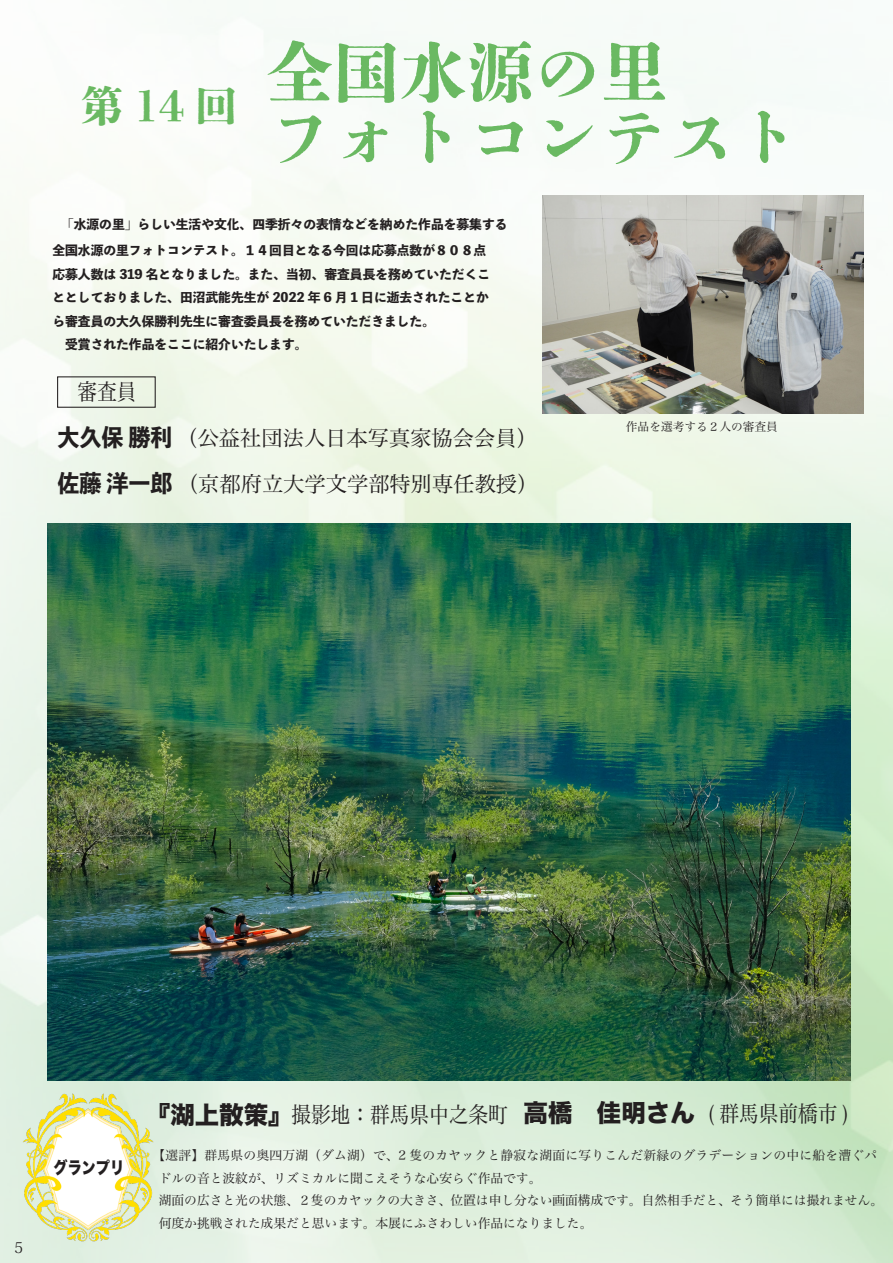
<style>
.page{position:relative;width:893px;height:1263px;background:#fff}
.page>*{position:absolute;margin:0;border:0;box-sizing:border-box;transform-origin:0 0}
.t1{font:800 66.9px "DNP Shuei N Shogo Min Std";color:#6ab962}
.t2{font:800 42.45px "DNP Shuei N Shogo Min Std";color:#6ab962}
.t3{font:24.45px "Hira Kaku Std W8";color:#231f20}
.t4{font:22.35px "Hira Min Pro W3";color:#231f20;scale:.88 1}
.t5{font:21.3px/45.9px "Hira Min Pro W3";color:#231f20}
.t6{font:16.95px "Hira Kaku Std W8";color:#231f20;scale:.83 1}
.t7{font:14.85px "Koz Min Pr 6 N";color:#231f20}
.t8{font:12.75px/23.4px "Toppan Bunkyu Midashi Go Std EB";color:#231f20}
.t9{font:12.75px/22.6px "Hira Min Pro W3";color:#231f20}
.t10{font:12.75px "Hira Min Pro W3";letter-spacing:.02em;color:#231f20}
.t11{font:11.7px "Hira Min Pro W3";color:#231f20}
.s1{font-family:"Toppan Bunkyu Midashi Go Std EB";font-size:23.4px}
.s2{font-family:"Hira Kaku Std W8";font-size:24.45px}
</style>
<div class="page">
<img style="left:0;top:35px;width:893px;height:1228px">
<img style="left:48px;top:524px;width:802px;height:556px">
<img style="left:17px;top:1093px;width:141px;height:148px">
<div style="left:57px;top:376px;width:99px;height:32px;border:1px solid #231f20"></div>
<img style="left:542px;top:196px;width:321px;height:217px">
<h2 class="t2" style="left:81px;top:76px;width:158px">第 14 回</h2>
<h1 class="t1" style="left:266px;top:25px;width:403px">全国水源の里</h1>
<h1 class="t1" style="left:266px;top:90px;width:537px">フォトコンテスト</h1>
<p class="t8" style="left:52px;top:211px;width:457px;line-height:26.2px;text-indent:9px">「水源の里」らしい生活や文化、四季折々の表情などを納めた作品を募集する全国水源の里フォトコンテスト。１４回目となる今回は応募点数が８０８点</p>
<p class="t8" style="left:52px;top:262px;width:439px">応募人数は 319 名となりました。また、当初、審査員長を務めていただくこととしておりました、田沼武能先生が 2022 年 6 月 1 日に逝去されたことから審査員の大久保勝利先生に審査委員長を務めていただきました。<br>　受賞された作品をここに紹介いたします。</p>
<h3 class="t4" style="left:58px;top:373px;width:91px">　審査員</h3>
<h3 class="t5" style="left:57px;top:413px;width:483px"><span class="s1">大久保勝利</span>（公益社団法人日本写真家協会会員(<span class="s1">佐藤洋一郎</span>（京都府立大学文学部特別専任教授(</h3>
<p class="t11" style="left:626px;top:416px;width:154px">作品を選考する２人の審査員</p>
<p class="t7" style="left:11px;top:1239px;width:16px">５</p>
<h3 class="t6" style="left:54px;top:1158px;width:87px">グランプリ</h3>
<h3 class="t3" style="left:524px;top:1099px;width:173px">高橋　佳明さん</h3>
<h3 class="t4" style="left:146px;top:1095px;width:413px"><span class="s2">『湖上散策』</span>撮影地：群馬県中之条町</h3>
<p class="t10" style="left:152px;top:1144px;width:726px">【選評】群馬県の奥四万湖（ダム湖）で、2 隻のカヤックと静寂な湖面に写りこんだ新緑のグラデーションの中に船を漕ぐパ</p>
<h3 class="t4" style="left:708px;top:1094px;width:161px">( 群馬県前橋市 (</h3>
<p class="t9" style="left:159px;top:1165px;width:726px">ドルの音と波紋が、リズミカルに聞こえそうな心安らぐ作品です。<br>湖面の広さと光の状態、２隻のカヤックの大きさ、位置は申し分ない画面構成です。自然相手だと、そう簡単には撮れません。何度か挑戦された成果だと思います。本展にふさわしい作品になりました。</p>
</div>
